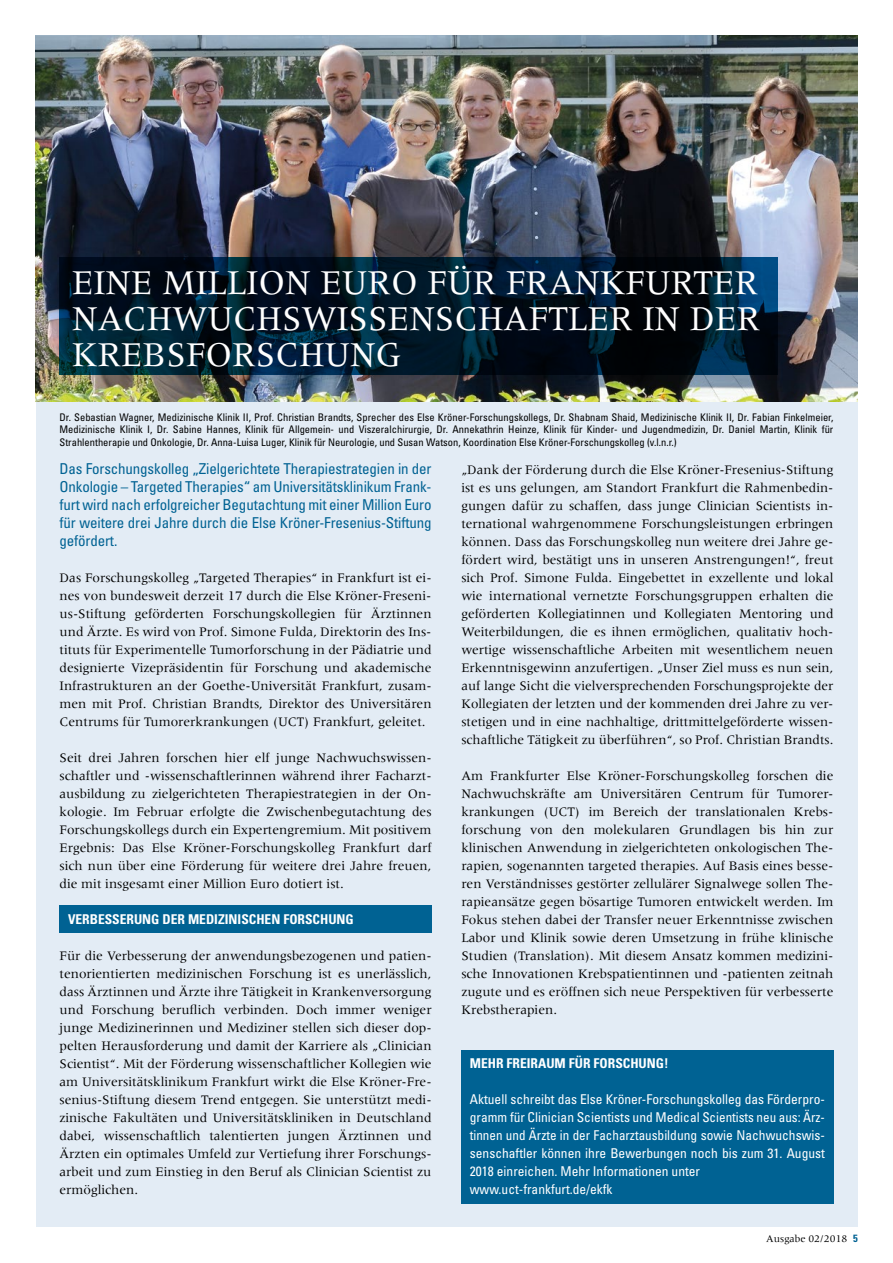
<style>
.page{position:relative;width:893px;height:1263px;background:#fff}
.page>*{position:absolute;margin:0;border:0;box-sizing:border-box;transform-origin:0 0}
.t1{font:36px/36px "Meridien LT Std";color:#fff;text-align:justify}
.t2{font:condensed 15px/18px "Univers";letter-spacing:-.01em;color:#006293;text-align:justify}
.t3{font:13.5px/18px "Meridien LT Std";color:#000;text-align:justify}
.t4{font:condensed 13.5px/18px "Univers";color:#fff}
.t5{font:700 condensed 13.5px "Univers";color:#fff}
.t6{font:condensed 10.5px/12.6px "Univers";color:#000;text-align:justify}
.t7{font:10.5px "Meridien LT Std";color:#000}
.s1{font-family:"Univers";font-weight:700;font-stretch:condensed;color:#006293}
</style>
<div class="page">
<div style="left:36px;top:36px;width:821px;height:1191px;background:#e3ecf5"></div>
<img style="left:36px;top:36px;width:821px;height:366px">
<svg style="left:60px;top:258px;width:718px;height:117px;background:#001627"></svg>
<div style="left:461px;top:1050px;width:372px;height:153px;background:#006293"></div>
<div style="left:60px;top:906px;width:372px;height:27px;background:#006293"></div>
<h1 class="t1" style="left:72px;top:264px;width:689px">EINE MILLION EURO FÜR FRANKFURTER NACHWUCHSWISSENSCHAFTLER IN DER KREBSFORSCHUNG</h1>
<p class="t6" style="left:60px;top:410px;width:775px">Dr. Sebastian Wagner, Medizinische Klinik II, Prof. Christian Brandts, Sprecher des Else Kröner-Forschungskollegs, Dr. Shabnam Shaid, Medizinische Klinik II, Dr. Fabian Finkelmeier, Medizinische Klinik I, Dr. Sabine Hannes, Klinik für Allgemein- und Viszeralchirurgie, Dr. Annekathrin Heinze, Klinik für Kinder- und Jugendmedizin, Dr. Daniel Martin, Klinik für Strahlentherapie und Onkologie, Dr. Anna-Luisa Luger, Klinik für Neurologie, und Susan Watson, Koordination Else Kröner-Forschungskolleg (v.l.n.r.)</p>
<p class="t2" style="left:60px;top:459px;width:374px">Das Forschungskolleg „Zielgerichtete Therapiestrategien in der Onkologie – Targeted Therapies“ am Universitätsklinikum Frank&shy;furt wird nach erfolgreicher Begutachtung mit einer Million Euro für weitere drei Jahre durch die Else Kröner-Fresenius-Stiftung gefördert.</p>
<p class="t3" style="left:60px;top:568px;width:374px">Das Forschungskolleg „Targeted Therapies“ in Frankfurt ist ei&shy;nes von bundesweit derzeit 17 durch die Else Kröner-Freseni&shy;us-Stiftung geförderten Forschungskollegien für Ärztinnen und Ärzte. Es wird von Prof. Simone Fulda, Direktorin des Ins&shy;tituts für Experimentelle Tumorforschung in der Pädiatrie und designierte Vizepräsidentin für Forschung und akademische Infrastrukturen an der Goethe-Universität Frankfurt, zusam&shy;men mit Prof. Christian Brandts, Direktor des Universitären Centrums für Tumorerkrankungen (UCT) Frankfurt, geleitet.</p>
<p class="t3" style="left:60px;top:748px;width:374px;text-align:left">Seit drei Jahren forschen hier elf junge Nachwuchswissen&shy;schaftler und -wissenschaftlerinnen während ihrer Facharzt&shy;ausbildung zu zielgerichteten Therapiestrategien in der On&shy;kologie. Im Februar erfolgte die Zwischenbegutachtung des Forschungskollegs durch ein Expertengremium. Mit positivem Ergebnis: Das Else Kröner-Forschungskolleg Frankfurt darf sich nun über eine Förderung für weitere drei Jahre freuen, die mit insgesamt einer Million Euro dotiert ist.</p>
<p class="t5" style="left:68px;top:910px;width:287px">VERBESSERUNG DER MEDIZINISCHEN FORSCHUNG</p>
<p class="t3" style="left:60px;top:946px;width:374px">Für die Verbesserung der anwendungsbezogenen und patien&shy;tenorientierten medizinischen Forschung ist es unerlässlich, dass Ärztinnen und Ärzte ihre Tätigkeit in Krankenversorgung und Forschung beruflich verbinden. Doch immer weniger junge Medizinerinnen und Mediziner stellen sich dieser dop&shy;pelten Herausforderung und damit der Karriere als „Clinician Scientist“. Mit der Förderung wissenschaftlicher Kollegien wie am Universitätsklinikum Frankfurt wirkt die Else Kröner-Fre&shy;senius-Stiftung diesem Trend entgegen. Sie unterstützt medi&shy;zinische Fakultäten und Universitätskliniken in Deutschland dabei, wissenschaftlich talentierten jungen Ärztinnen und Ärzten ein optimales Umfeld zur Vertiefung ihrer Forschungs&shy;arbeit und zum Einstieg in den Beruf als Clinician Scientist zu ermöglichen.</p>
<p class="t3" style="left:461px;top:460px;width:374px">„Dank der Förderung durch die Else Kröner-Fresenius-Stiftung ist es uns gelungen, am Standort Frankfurt die Rahmenbedin&shy;gungen dafür zu schaffen, dass junge Clinician Scientists in&shy;ternational wahrgenommene Forschungsleistungen erbringen können. Dass das Forschungskolleg nun weitere drei Jahre ge&shy;fördert wird, bestätigt uns in unseren Anstrengungen!“, freut sich Prof. Simone Fulda. Eingebettet in exzellente und lokal wie international vernetzte Forschungsgruppen erhalten die geförderten Kollegiatinnen und Kollegiaten Mentoring und Weiterbildungen, die es ihnen ermöglichen, qualitativ hoch&shy;wertige wissenschaftliche Arbeiten mit wesentlichem neuen Erkenntnisgewinn anzufertigen. „Unser Ziel muss es nun sein, auf lange Sicht die vielversprechenden Forschungsprojekte der Kollegiaten der letzten und der kommenden drei Jahre zu ver&shy;stetigen und in eine nachhaltige, drittmittelgeförderte wissen&shy;schaftliche Tätigkeit zu überführen“, so Prof. Christian Brandts.</p>
<p class="t3" style="left:461px;top:766px;width:374px">Am Frankfurter Else Kröner-Forschungskolleg forschen die Nachwuchskräfte am Universitären Centrum für Tumorer&shy;krankungen (UCT) im Bereich der translationalen Krebs&shy;forschung von den molekularen Grundlagen bis hin zur klinischen Anwendung in zielgerichteten onkologischen The&shy;rapien, sogenannten targeted therapies. Auf Basis eines besse&shy;ren Verständnisses gestörter zellulärer Signalwege sollen The&shy;rapieansätze gegen bösartige Tumoren entwickelt werden. Im Fokus stehen dabei der Transfer neuer Erkenntnisse zwischen Labor und Klinik sowie deren Umsetzung in frühe klinische Studien (Translation). Mit diesem Ansatz kommen medizini&shy;sche Innovationen Krebspatientinnen und -patienten zeitnah zugute und es eröffnen sich neue Perspektiven für verbesserte Krebstherapien.</p>
<p class="t5" style="left:470px;top:1054px;width:200px">MEHR FREIRAUM FÜR FORSCHUNG!</p>
<p class="t4" style="left:470px;top:1089px;width:357px">Aktuell schreibt das Else Kröner-Forschungskolleg das Förderpro&shy;gramm für Clinician Scientists und Medical Scientists neu aus: Ärz&shy;tinnen und Ärzte in der Facharztausbildung sowie Nachwuchswis&shy;senschaftler können ihre Bewerbungen noch bis zum 31. August 2018 einreichen. Mehr Informationen unter www.uct-frankfurt.de/ekfk</p>
<p class="t7" style="left:766px;top:1232px;width:93px">Ausgabe 02/2018 <span class="s1">5</span></p>
</div>
